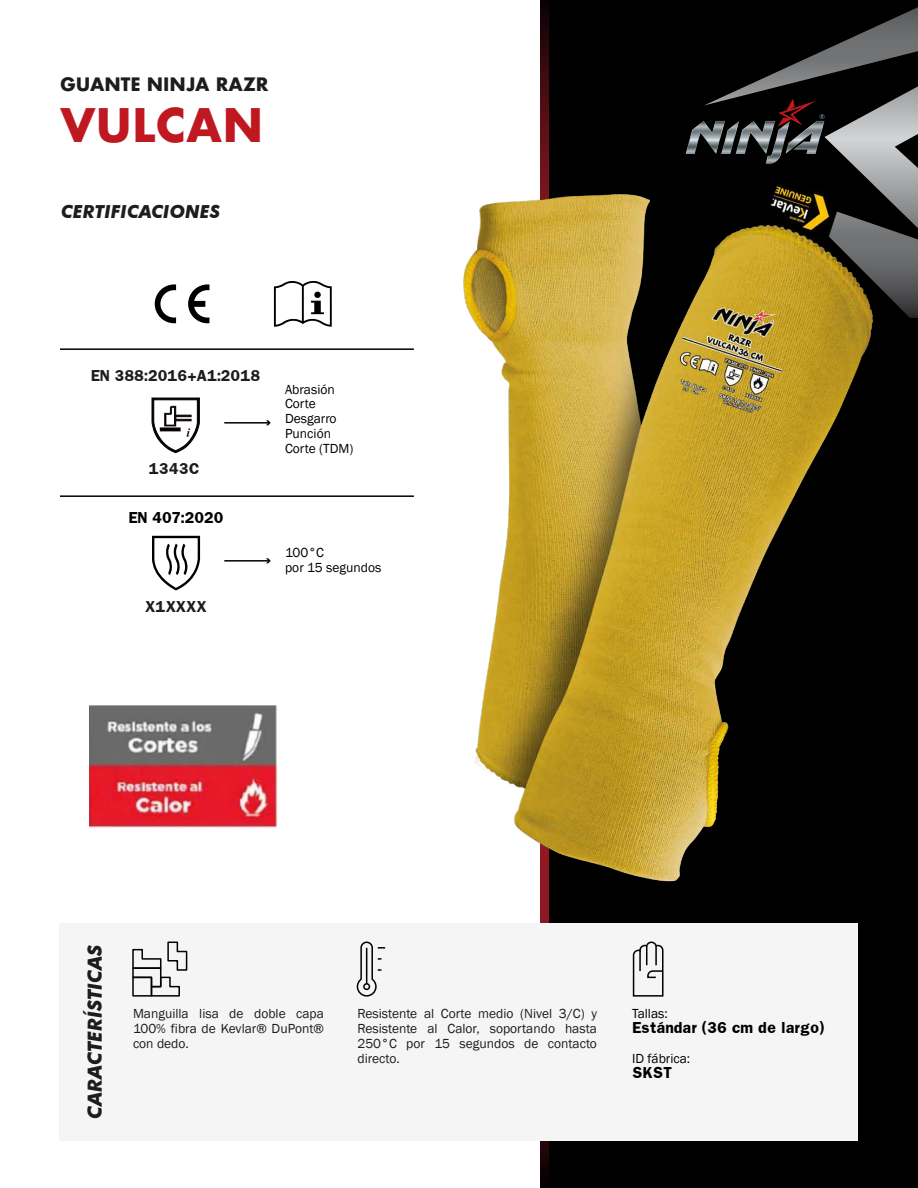
<style>
.page{position:relative;width:918px;height:1188px;background:#fff}
.page>*{position:absolute;margin:0;border:0;box-sizing:border-box;transform-origin:0 0}
.t1{font:700 45px "Futura";color:#bf1820}
.t2{font:italic 700 19.5px "Futura BT";color:#1d1d1b}
.t3{font:700 18px "Futura";color:#1d1d1b}
.t4{font:italic 700 18px "Futura BT";color:#1d1d1b}
.t5{font:13.5px/15px "Franklin Gothic";color:#1d1d1b;text-align:justify}
.t6{font:13.5px/15px "Franklin Gothic";color:#000}
.t7{font:700 13.5px "Franklin";color:#000}
.t8{font:700 13.5px "Franklin";color:#1d1d1b}
.s1{color:#000}
</style>
<div class="page">
<svg style="left:541px;top:0;width:8px;height:1188px;background:#420c11"></svg>
<div style="left:549px;top:0;width:369px;height:1188px;background:#000"></div>
<svg style="left:686px;top:7px;width:232px;height:311px"></svg>
<div style="left:59px;top:923px;width:799px;height:217px;background:#f5f5f5"></div>
<svg style="left:632px;top:941px;width:32px;height:56px"></svg>
<svg style="left:356px;top:941px;width:29px;height:56px"></svg>
<svg style="left:132px;top:941px;width:56px;height:56px"></svg>
<div style="left:132px;top:977px;width:20px;height:20px;border:2px solid #000"></div>
<img style="left:463px;top:164px;width:416px;height:723px">
<svg style="left:274px;top:281px;width:58px;height:46px"></svg>
<svg style="left:155px;top:284px;width:21px;height:39px"></svg>
<svg style="left:188px;top:284px;width:21px;height:39px"></svg>
<hr style="left:60px;top:348px;width:354px;height:2px;background:#000">
<hr style="left:224px;top:422px;width:45px;height:2px;background:#000">
<svg style="left:266px;top:420px;width:5px;height:5px"></svg>
<svg style="left:151px;top:397px;width:49px;height:56px"></svg>
<hr style="left:60px;top:495px;width:354px;height:2px;background:#000">
<hr style="left:224px;top:560px;width:45px;height:2px;background:#000">
<svg style="left:266px;top:558px;width:5px;height:5px"></svg>
<svg style="left:152px;top:536px;width:48px;height:54px"></svg>
<img style="left:90px;top:706px;width:187px;height:123px">
<h3 class="t3" style="left:60px;top:71px;width:210px">GUANTE NINJA RAZR</h3>
<h1 class="t1" style="left:60px;top:93px;width:205px">VULCAN</h1>
<h3 class="t4" style="left:61px;top:201px;width:160px">CERTIFICACIONES</h3>
<p class="t8" style="left:91px;top:366px;width:171px">EN 388:2016+A1:2018</p>
<p class="t8" style="left:149px;top:459px;width:52px">1343C</p>
<p class="t7" style="left:129px;top:508px;width:96px">EN 407:2020</p>
<p class="t8" style="left:145px;top:597px;width:63px">X1XXXX</p>
<p class="t6" style="left:285px;top:382px;width:70px">Abrasión<br>Corte<br>Desgarro<br>Punción<br>Corte (TDM)</p>
<p class="t6" style="left:285px;top:545px;width:98px">100°C<br>por 15 segundos</p>
<h2 class="t2" style="left:83px;top:1119px;width:175px;rotate:-90deg">CARACTERÍSTICAS</h2>
<p class="t5" style="left:133px;top:1007px;width:192px">Manguilla lisa de doble capa 100% fibra de Kevlar<span class="s1">®</span> DuPont<span class="s1">® </span>con dedo.</p>
<p class="t5" style="left:357px;top:1007px;width:241px">Resistente al Corte medio (Nivel 3/C) y Resistente al Calor, soportando hasta 250°C por 15 segundos de contacto directo.</p>
<p class="t6" style="left:632px;top:1007px;width:37px">Tallas:</p>
<p class="t7" style="left:632px;top:1019px;width:194px">Estándar (36 cm de largo)</p>
<p class="t6" style="left:632px;top:1052px;width:60px">ID fábrica:</p>
<p class="t7" style="left:632px;top:1064px;width:42px">SKST</p>
</div>
